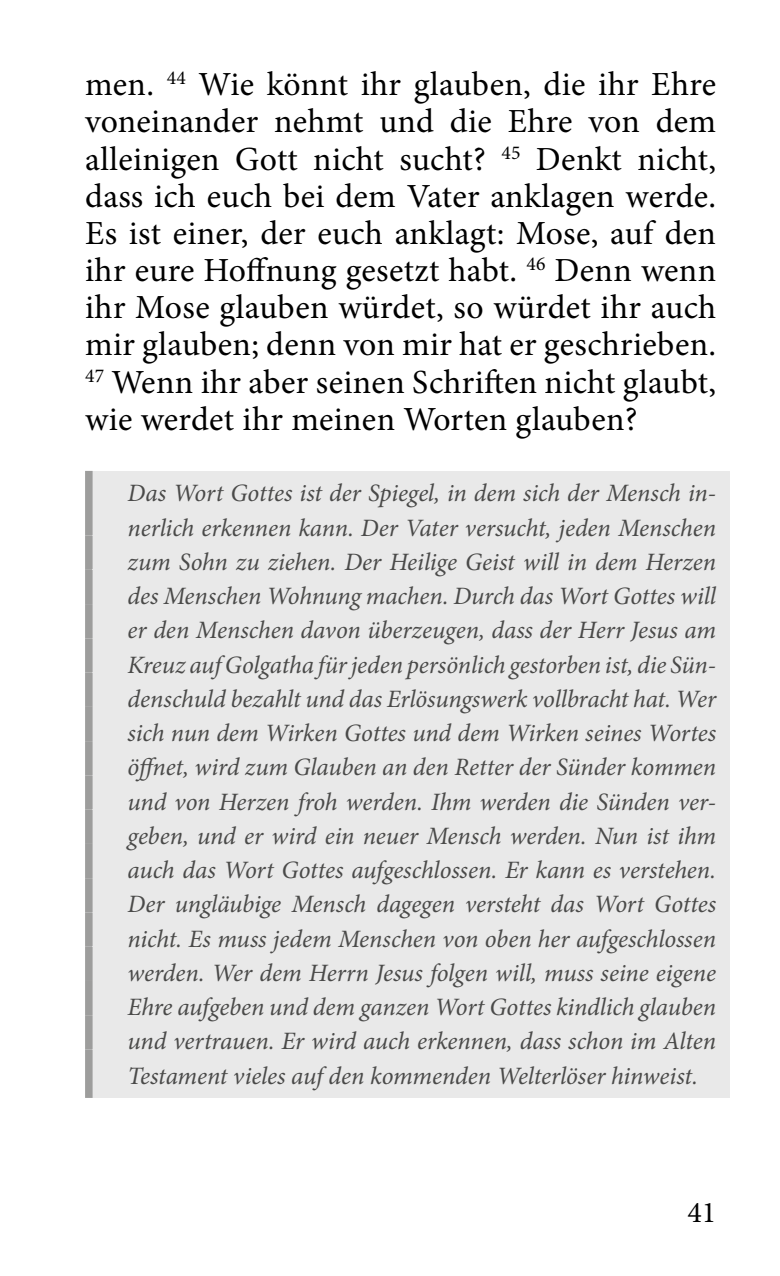
<style>
.page{position:relative;width:780px;height:1276px;background:#fff}
.page>*{position:absolute;margin:0;border:0;box-sizing:border-box;transform-origin:0 0}
.t1{font:33.75px/37.2px "Minion Pro";letter-spacing:.01em;color:#000;text-align:justify}
.t2{font:30px "Minion Pro";color:#000}
.t3{font:italic 25px/34.2px "Minion Pro";letter-spacing:-.005em;color:#4a4a49;text-align:justify}
</style>
<div class="page">
<div style="left:93px;top:471px;width:637px;height:64px;background:#e9e9e9"></div>
<div style="left:85px;top:471px;width:8px;height:64px;background:#9d9d9c"></div>
<div style="left:93px;top:535px;width:637px;height:35px;background:#e9e9e9"></div>
<div style="left:85px;top:535px;width:8px;height:35px;background:#9d9d9c"></div>
<div style="left:93px;top:570px;width:637px;height:34px;background:#e9e9e9"></div>
<div style="left:85px;top:570px;width:8px;height:34px;background:#9d9d9c"></div>
<div style="left:93px;top:604px;width:637px;height:34px;background:#e9e9e9"></div>
<div style="left:85px;top:604px;width:8px;height:34px;background:#9d9d9c"></div>
<div style="left:93px;top:638px;width:637px;height:34px;background:#e9e9e9"></div>
<div style="left:85px;top:638px;width:8px;height:34px;background:#9d9d9c"></div>
<div style="left:93px;top:672px;width:637px;height:35px;background:#e9e9e9"></div>
<div style="left:85px;top:672px;width:8px;height:35px;background:#9d9d9c"></div>
<div style="left:93px;top:707px;width:637px;height:34px;background:#e9e9e9"></div>
<div style="left:85px;top:707px;width:8px;height:34px;background:#9d9d9c"></div>
<div style="left:93px;top:741px;width:637px;height:34px;background:#e9e9e9"></div>
<div style="left:85px;top:741px;width:8px;height:34px;background:#9d9d9c"></div>
<div style="left:93px;top:775px;width:637px;height:34px;background:#e9e9e9"></div>
<div style="left:85px;top:775px;width:8px;height:34px;background:#9d9d9c"></div>
<div style="left:93px;top:809px;width:637px;height:35px;background:#e9e9e9"></div>
<div style="left:85px;top:809px;width:8px;height:35px;background:#9d9d9c"></div>
<div style="left:93px;top:844px;width:637px;height:34px;background:#e9e9e9"></div>
<div style="left:85px;top:844px;width:8px;height:34px;background:#9d9d9c"></div>
<div style="left:93px;top:878px;width:637px;height:34px;background:#e9e9e9"></div>
<div style="left:85px;top:878px;width:8px;height:34px;background:#9d9d9c"></div>
<div style="left:93px;top:912px;width:637px;height:34px;background:#e9e9e9"></div>
<div style="left:85px;top:912px;width:8px;height:34px;background:#9d9d9c"></div>
<div style="left:93px;top:946px;width:637px;height:35px;background:#e9e9e9"></div>
<div style="left:85px;top:946px;width:8px;height:35px;background:#9d9d9c"></div>
<div style="left:93px;top:981px;width:637px;height:34px;background:#e9e9e9"></div>
<div style="left:85px;top:981px;width:8px;height:34px;background:#9d9d9c"></div>
<div style="left:93px;top:1015px;width:637px;height:34px;background:#e9e9e9"></div>
<div style="left:85px;top:1015px;width:8px;height:34px;background:#9d9d9c"></div>
<div style="left:93px;top:1049px;width:637px;height:49px;background:#e9e9e9"></div>
<div style="left:85px;top:1049px;width:8px;height:49px;background:#9d9d9c"></div>
<p class="t1" style="left:85px;top:66px;width:632px">men. <sup>44</sup> Wie könnt ihr glauben, die ihr Ehre voneinander nehmt und die Ehre von dem alleinigen Gott nicht sucht? <sup>45</sup> Denkt nicht, dass ich euch bei dem Vater anklagen werde.<br>Es ist einer, der euch anklagt: Mose, auf den ihr eure Hoffnung gesetzt habt. <sup>46</sup> Denn wenn ihr Mose glauben würdet, so würdet ihr auch mir glauben; denn von mir hat er geschrieben.<br><sup>47</sup> Wenn ihr aber seinen Schriften nicht glaubt, wie werdet ihr meinen Worten glauben?</p>
<p class="t3" style="left:128px;top:476px;width:590px">Das Wort Gottes ist der Spiegel, in dem sich der Mensch in&shy;nerlich erkennen kann. Der Vater versucht, jeden Menschen zum Sohn zu ziehen. Der Heilige Geist will in dem Herzen des Menschen Wohnung machen. Durch das Wort Gottes will er den Menschen davon überzeugen, dass der Herr Jesus am Kreuz auf Golgatha für jeden persönlich gestorben ist, die Sün&shy;denschuld bezahlt und das Erlösungswerk vollbracht hat. Wer sich nun dem Wirken Gottes und dem Wirken seines Wortes öffnet, wird zum Glauben an den Retter der Sünder kommen und von Herzen froh werden. Ihm werden die Sünden ver&shy;geben, und er wird ein neuer Mensch werden. Nun ist ihm auch das Wort Gottes aufgeschlossen. Er kann es verstehen.<br>Der ungläubige Mensch dagegen versteht das Wort Gottes nicht. Es muss jedem Menschen von oben her aufgeschlossen werden. Wer dem Herrn Jesus folgen will, muss seine eigene Ehre aufgeben und dem ganzen Wort Gottes kindlich glauben und vertrauen. Er wird auch erkennen, dass schon im Alten Testament vieles auf den kommenden Welterlöser hinweist.</p>
<p class="t2" style="left:687px;top:1192px;width:30px">41</p>
</div>
